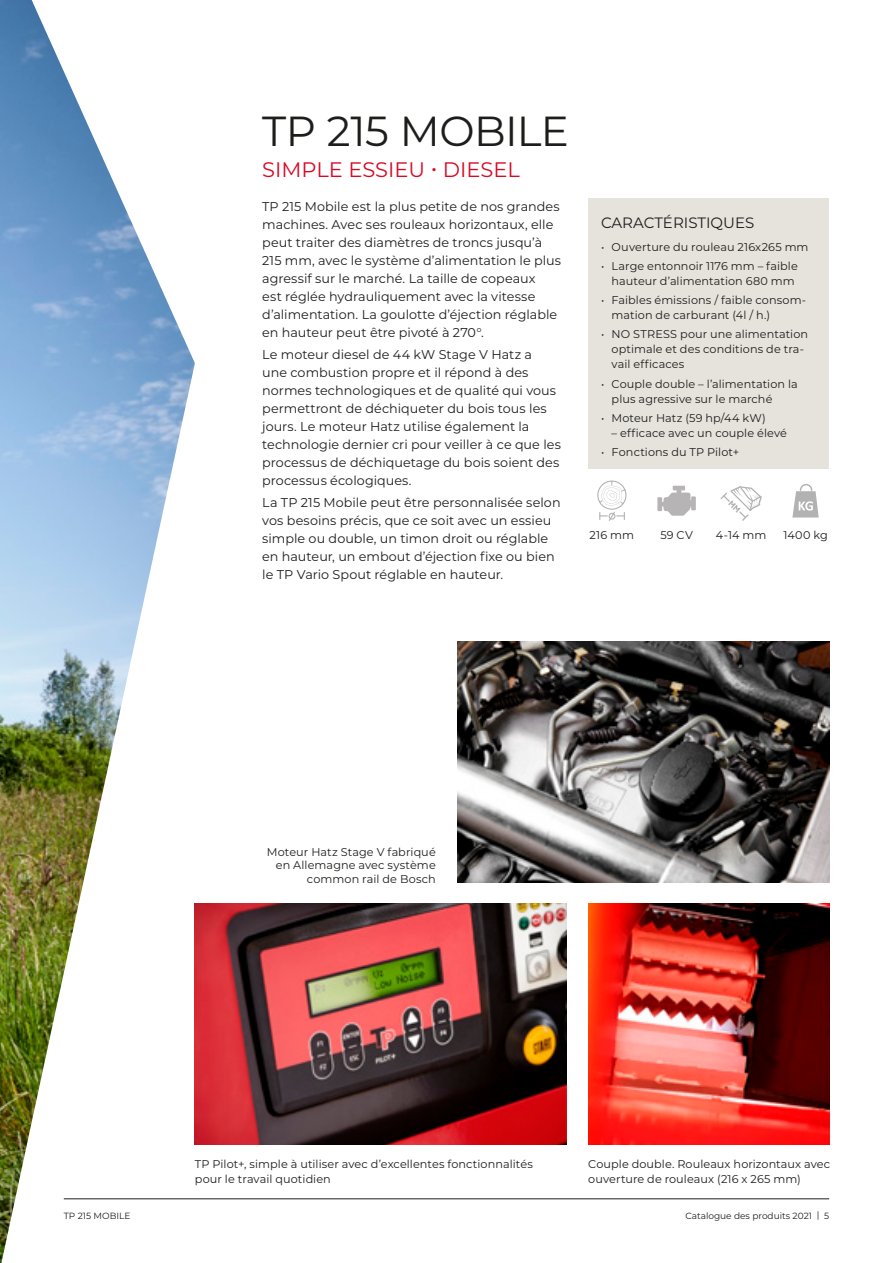
<style>
.page{position:relative;width:893px;height:1263px;background:#fff}
.page>*{position:absolute;margin:0;border:0;box-sizing:border-box;transform-origin:0 0}
.t1{font:42px "Montserrat";letter-spacing:-.015em;color:#1d1d1b}
.t2{font:21px "Montserrat";color:#d70a26}
.t3{font:15px "Montserrat";color:#1d1d1b}
.t4{font:12.75px/18px "Montserrat";letter-spacing:.005em;color:#1d1d1b}
.t5{font:11.25px/15px "Montserrat";letter-spacing:.005em;color:#1d1d1b}
.t6{font:9px "Montserrat";color:#1d1d1b}
</style>
<div class="page">
<img style="left:457px;top:642px;width:372px;height:241px">
<hr style="left:64px;top:1198px;width:765px;height:1px;background:#1d1d1b">
<img style="left:195px;top:904px;width:372px;height:241px">
<img style="left:588px;top:904px;width:241px;height:240px">
<img style="left:0;top:0;width:195px;height:1263px">
<div style="left:588px;top:198px;width:241px;height:271px;background:#e6e3dd"></div>
<svg style="left:720px;top:486px;width:42px;height:35px"></svg>
<svg style="left:597px;top:480px;width:29px;height:41px"></svg>
<svg style="left:792px;top:484px;width:27px;height:33px"></svg>
<svg style="left:657px;top:486px;width:39px;height:30px"></svg>
<h1 class="t1" style="left:262px;top:103px;width:308px">TP 215 MOBILE</h1>
<h2 class="t2" style="left:262px;top:155px;width:259px">SIMPLE ESSIEU • DIESEL</h2>
<p class="t4" style="left:262px;top:197px;width:300px">TP 215 Mobile est la plus petite de nos grandes machines. Avec ses rouleaux horizontaux, elle peut traiter des diamètres de troncs jusqu’à 215 mm, avec le système d’alimentation le plus agressif sur le marché. La taille de copeaux<br>est réglée hydrauliquement avec la vitesse d’alimentation. La goulotte d’éjection réglable en hauteur peut être pivoté à 270°.</p>
<p class="t4" style="left:262px;top:345px;width:300px">Le moteur diesel de 44 kW Stage V Hatz a<br>une combustion propre et il répond à des normes technologiques et de qualité qui vous permettront de déchiqueter du bois tous les jours. Le moteur Hatz utilise également la technologie dernier cri pour veiller à ce que les processus de déchiquetage du bois soient des processus écologiques.</p>
<p class="t4" style="left:262px;top:493px;width:300px">La TP 215 Mobile peut être personnalisée selon vos besoins précis, que ce soit avec un essieu simple ou double, un timon droit ou réglable en hauteur, un embout d’éjection fixe ou bien le TP Vario Spout réglable en hauteur.</p>
<p class="t3" style="left:601px;top:212px;width:155px">CARACTÉRISTIQUES</p>
<p class="t5" style="left:601px;top:239px;width:209px">• Ouverture du rouleau 216x265 mm</p>
<p class="t5" style="left:601px;top:258px;width:198px;text-align:right">• Large entonnoir 1176 mm – faible hauteur d’alimentation 680 mm</p>
<p class="t5" style="left:612px;top:292px;width:196px;text-indent:-11px">• Faibles émissions / faible consom&shy;mation de carburant (4l / h.)</p>
<p class="t5" style="left:612px;top:327px;width:198px;text-indent:-11px">• NO STRESS pour une alimentation optimale et des conditions de tra&shy;vail efficaces</p>
<p class="t5" style="left:612px;top:376px;width:188px;text-indent:-11px">• Couple double – l’alimentation la plus agressive sur le marché</p>
<p class="t5" style="left:601px;top:410px;width:166px">• Moteur Hatz (59 hp/44 kW)</p>
<p class="t5" style="left:612px;top:425px;width:177px">– efficace avec un couple élevé</p>
<p class="t5" style="left:601px;top:444px;width:140px">• Fonctions du TP Pilot+</p>
<p class="t5" style="left:590px;top:527px;width:46px">216 mm</p>
<p class="t5" style="left:660px;top:527px;width:34px">59 CV</p>
<p class="t5" style="left:716px;top:527px;width:52px">4-14 mm</p>
<p class="t5" style="left:783px;top:527px;width:46px">1400 kg</p>
<p class="t5" style="left:267px;top:844px;width:170px;line-height:13.5px;text-align:right">Moteur Hatz Stage V fabriqué en Allemagne avec système common rail de Bosch</p>
<p class="t6" style="left:64px;top:1209px;width:68px">TP 215 MOBILE</p>
<p class="t5" style="left:195px;top:1156px;width:339px">TP Pilot+, simple à utiliser avec d’excellentes fonctionnalités pour le travail quotidien</p>
<p class="t5" style="left:588px;top:1156px;width:243px">Couple double. Rouleaux horizontaux avec ouverture de rouleaux (216 x 265 mm)</p>
<p class="t6" style="left:685px;top:1209px;width:145px">Catalogue des produits 2021 | 5</p>
</div>
